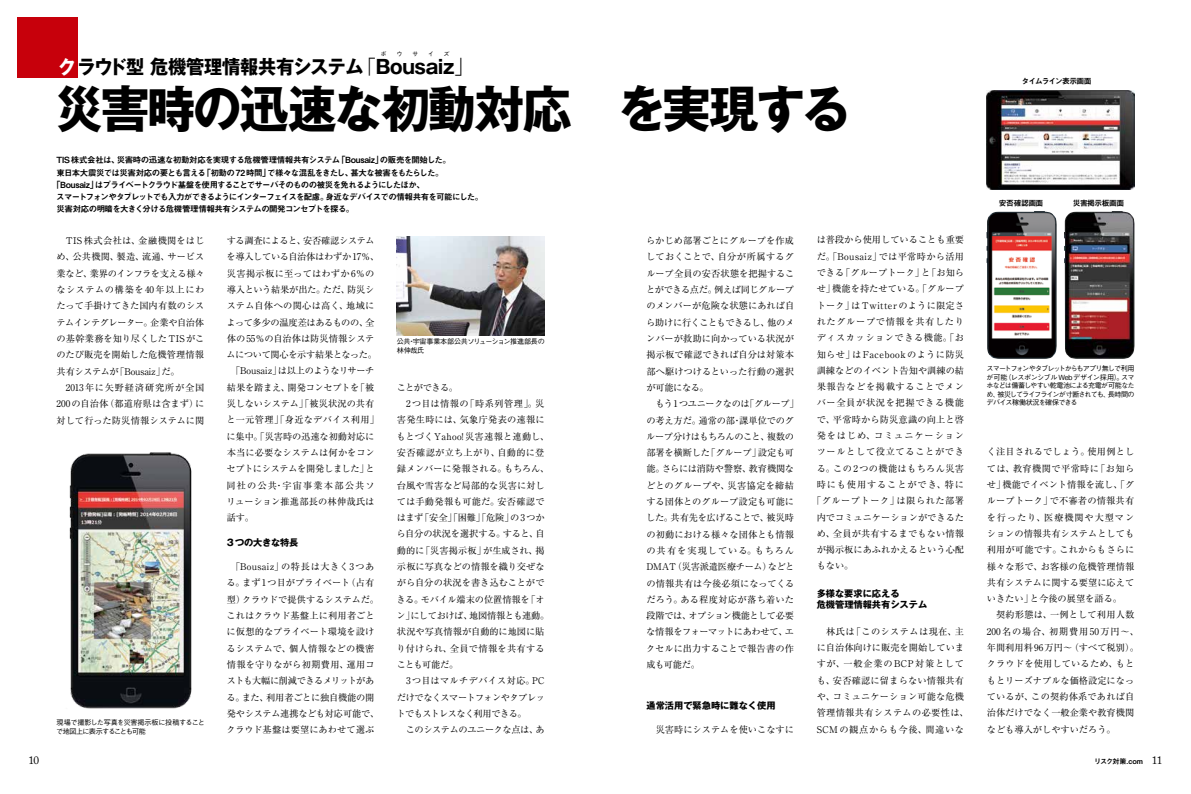
<style>
.page{position:relative;width:1191px;height:794px;background:#fff}
.page>*{position:absolute;margin:0;border:0;box-sizing:border-box;transform-origin:0 0}
.t1{font:700 50.3px "Gothic MB101 Pr 6 N";letter-spacing:-.04em;color:#000}
.t2{font:700 19.1px "Gothic MB101 Pr 6 N";letter-spacing:-.015em;color:#000;scale:.95 1}
.t3{font:11.3px "Adobe Caslon";color:#000}
.t4{font:9.2px/16.3px "Ryumin Pr 6 N";letter-spacing:.005em;color:#000}
.t5{font:9.2px/16.3px "Ryumin Pr 6 N";letter-spacing:-.015em;color:#000}
.t6{font:9.2px/16.3px "Ryumin Pr 6 N";letter-spacing:.035em;color:#000}
.t7{font:9.2px "Ryumin Pr 6 N";letter-spacing:.07em;color:#000}
.t8{font:700 9.2px/10.7px "Gothic MB101 Pr 6 N";color:#000}
.t9{font:9.2px "Ryumin Pr 6 N";letter-spacing:.055em;color:#000}
.t10{font:9.2px "Ryumin Pr 6 N";letter-spacing:.095em;color:#000}
.t11{font:9.2px "Ryumin Pr 6 N";letter-spacing:.05em;color:#000}
.t12{font:8.5px "Midashi Go Pr 6 N MB31";letter-spacing:-.08em;color:#000}
.t13{font:8.5px "Midashi Go Pr 6 N MB31";letter-spacing:-.105em;color:#000}
.t14{font:8.5px "Midashi Go Pr 6 N MB31";letter-spacing:-.055em;color:#000}
.t15{font:7.8px "Midashi Go Pr 6 N MB31";letter-spacing:-.07em;color:#000}
.t16{font:7.8px "Midashi Go Pr 6 N MB31";letter-spacing:-.135em;color:#000}
.t17{font:500 7.1px/8.5px "Gothic BBB Pr 6 N";letter-spacing:-.08em;color:#000}
.t18{font:500 7.1px/8.5px "Gothic BBB Pr 6 N";letter-spacing:-.04em;color:#000}
.t19{font:7.1px "Midashi Go Pr 6 N MB31";letter-spacing:-.045em;color:#000}
.t20{font:700 5.7px "Gothic MB101 Pr 6 N";color:#000}
.s1{color:#fff}
.s2{font-weight:300}
.s3{font-family:"Adobe Caslon";font-size:11.3px}
</style>
<div class="page">
<img style="left:397px;top:236px;width:147px;height:99px">
<img style="left:69px;top:452px;width:123px;height:257px">
<div style="left:17px;top:17px;width:60px;height:60px;background:#c7000b"></div>
<img style="left:986px;top:211px;width:70px;height:148px">
<img style="left:1064px;top:211px;width:70px;height:148px">
<img style="left:986px;top:90px;width:148px;height:99px">
<p class="t20" style="left:381px;top:49px;width:7px">ボ</p>
<p class="t20" style="left:397px;top:49px;width:7px">ウ</p>
<p class="t20" style="left:412px;top:49px;width:7px">サ</p>
<p class="t20" style="left:428px;top:49px;width:7px">イ</p>
<p class="t20" style="left:444px;top:49px;width:7px">ズ</p>
<h2 class="t2" style="left:58px;top:50px;width:438px"><span class="s1">ク</span>ラウド型 危機管理情報共有システム<span class="s2">「</span>Bousaiz<span class="s2">」</span></h2>
<h1 class="t1" style="left:55px;top:67px;width:797px">災害時の迅速な初動対応 を実現する</h1>
<p class="t14" style="left:57px;top:153px;width:396px">TIS 株式会社は、災害時の迅速な初動対応を実現する危機管理情報共有システム「Bousaiz」の販売を開始した。</p>
<p class="t12" style="left:56px;top:165px;width:388px">東日本大震災では災害対応の要とも言える「初動の 72 時間」で様々な混乱をきたし、甚大な被害をもたらした。</p>
<p class="t12" style="left:52px;top:177px;width:374px">「Bousaiz」はプライベートクラウド基盤を使用することでサーバそのものの被災を免れるようにしたほか、</p>
<p class="t13" style="left:56px;top:190px;width:428px">スマートフォンやタブレットでも入力ができるようにインターフェイスを配慮。身近なデバイスでの情報共有を可能にした。</p>
<p class="t12" style="left:56px;top:202px;width:299px">災害対応の明暗を大きく分ける危機管理情報共有システムの開発コンセプトを探る。</p>
<p class="t4" style="left:56px;top:232px;width:150px">　TIS株式会社は、金融機関をはじめ、公共機関、製造、流通、サービス業など、業界のインフラを支える様々なシステムの構築を40年以上にわたって手掛けてきた国内有数のシステムインテグレーター。企業や自治体の基幹業務を知り尽くしたTISがこのたび販売を開始した危機管理情報共有システムが「Bousaiz」だ。　2013年に矢野経済研究所が全国<br>200の自治体（都道府県は含まず）に対して行った防災情報システムに関</p>
<p class="t5" style="left:226px;top:232px;width:154px">する調査によると、安否確認システムを導入している自治体はわずか 17％、災害掲示板に至ってはわずか6％の導入という結果が出た。ただ、防災システム自体への関心は高く、地域によって多少の温度差はあるものの、全体の55％の自治体は防災情報システムについて関心を示す結果となった。　「Bousaiz」は以上のようなリサーチ結果を踏まえ、開発コンセプトを「被災しないシステム」「被災状況の共有と一元管理」「身近なデバイス利用」に集中。「災害時の迅速な初動対応に本当に必要なシステムは何かをコンセプトにシステムを開発しました」と同社の公共・宇宙事業本部公共ソリューション推進部長の林伸哉氏は話す。</p>
<p class="t8" style="left:227px;top:536px;width:73px">3つの大きな特長</p>
<p class="t4" style="left:226px;top:558px;width:154px">　「Bousaiz」の特長は大きく3つある。まず1つ目がプライベート（占有型）クラウドで提供するシステムだ。これはクラウド基盤上に利用者ごとに仮想的なプライベート環境を設けるシステムで、個人情報などの機密情報を守りながら初期費用、運用コストも大幅に削減できるメリットがある。また、利用者ごとに独自機能の開発やシステム連携なども対応可能で、クラウド基盤は要望にあわせて選ぶ</p>
<p class="t17" style="left:56px;top:717px;width:150px">現場で撮影した写真を災害掲示板に投稿することで地図上に表示することも可能</p>
<p class="t18" style="left:397px;top:337px;width:149px">公共・宇宙事業本部公共ソリューション推進部長の林伸哉氏</p>
<p class="t4" style="left:396px;top:379px;width:154px">ことができる。<br>　2つ目は情報の「時系列管理」。災害発生時には、気象庁発表の速報にもとづくYahoo!災害速報と連動し、安否確認が立ち上がり、自動的に登録メンバーに発報される。もちろん、台風や雪害など局部的な災害に対しては手動発報も可能だ。安否確認ではまず「安全」「困難」「危険」の3 つから自分の状況を選択する。すると、自動的に「災害掲示板」が生成され、掲示板に写真などの情報を織り交ぜながら自分の状況を書き込むことができる。モバイル端末の位置情報を「オン」にしておけば、地図情報とも連動。状況や写真情報が自動的に地図に貼り付けられ、全員で情報を共有することも可能だ。<br>　3つ目はマルチデバイス対応。PCだけでなくスマートフォンやタブレットでもストレスなく利用できる。<br>　このシステムのユニークな点は、あ</p>
<p class="t4" style="left:646px;top:232px;width:154px">らかじめ部署ごとにグループを作成しておくことで、自分が所属するグループ全員の安否状態を把握することができる点だ。例えば同じグループのメンバーが危険な状態にあれば自ら助けに行くこともできるし、他のメンバーが救助に向かっている状況が掲示板で確認できれば自分は対策本部へ駆けつけるといった行動の選択が可能になる。<br>　もう1つユニークなのは「グループ」の考え方だ。通常の部・課単位でのグループ分けはもちろんのこと、複数の部署を横断した「グループ」設定も可能。さらには消防や警察、教育機関などとのグループや、災害協定を締結する団体とのグループ設定も可能にした。共有先を広げることで、被災時の初動における様々な団体とも情報の共有を実現している。もちろん<br>DMAT（災害派遣医療チーム）などとの情報共有は今後必須になってくるだろう。ある程度対応が落ち着いた段階では、オプション機能として必要な情報をフォーマットにあわせて、エクセルに出力することで報告書の作成も可能だ。</p>
<p class="t8" style="left:646px;top:699px;width:130px">通常活用で緊急時に難なく使用</p>
<p class="t4" style="left:646px;top:721px;width:149px">　災害時にシステムを使いこなすに</p>
<p class="t4" style="left:816px;top:231px;width:149px">は普段から使用していることも重要</p>
<p class="t6" style="left:816px;top:248px;width:149px">だ。「Bousaiz」では平常時から活用</p>
<p class="t4" style="left:816px;top:264px;width:149px">できる「グループトーク」と「お知ら</p>
<p class="t4" style="left:816px;top:280px;width:149px">せ」機能を持たせている。「グループ</p>
<p class="t6" style="left:816px;top:296px;width:149px">トーク」はTwitterのように限定さ</p>
<p class="t7" style="left:816px;top:314px;width:149px">れたグループで情報を共有したり</p>
<p class="t9" style="left:816px;top:330px;width:149px">ディスカッションできる機能。「お</p>
<p class="t11" style="left:816px;top:347px;width:149px">知らせ」はFacebookのように防災</p>
<p class="t4" style="left:816px;top:362px;width:149px">訓練などのイベント告知や訓練の結</p>
<p class="t7" style="left:816px;top:379px;width:149px">果報告などを掲載することでメン</p>
<p class="t7" style="left:816px;top:396px;width:149px">バー全員が状況を把握できる機能</p>
<p class="t4" style="left:816px;top:411px;width:149px">で、平常時から防災意識の向上と啓</p>
<p class="t10" style="left:816px;top:428px;width:149px">発をはじめ、コミュニケーション</p>
<p class="t7" style="left:816px;top:445px;width:149px">ツールとして役立てることができ</p>
<p class="t6" style="left:816px;top:459px;width:149px">る。この2つの機能はもちろん災害</p>
<p class="t10" style="left:816px;top:477px;width:149px">時にも使用することができ、特に</p>
<p class="t9" style="left:812px;top:493px;width:153px">「グループトーク」は限られた部署</p>
<p class="t4" style="left:816px;top:508px;width:149px">内でコミュニケーションができるた</p>
<p class="t4" style="left:816px;top:525px;width:149px">め、全員が共有するまでもない情報</p>
<p class="t4" style="left:816px;top:541px;width:149px">が掲示板にあふれかえるという心配</p>
<p class="t4" style="left:816px;top:557px;width:38px">もない。</p>
<p class="t8" style="left:816px;top:587px;width:112px">多様な要求に応える<br>危機管理情報共有システム</p>
<p class="t6" style="left:816px;top:622px;width:154px">　林氏は「このシステムは現在、主に自治体向けに販売を開始していますが、一般企業のBCP対策としても、安否確認に留まらない情報共有や、コミュニケーション可能な危機管理情報共有システムの必要性は、<br>SCMの観点からも今後、間違いな</p>
<p class="t16" style="left:1021px;top:75px;width:72px">タイムライン表示画面</p>
<p class="t15" style="left:999px;top:197px;width:46px">安否確認画面</p>
<p class="t15" style="left:1072px;top:197px;width:53px">災害掲示板画面</p>
<p class="t17" style="left:986px;top:364px;width:150px;text-align:justify">スマートフォンやタブレットからもアプリ無しで利用が可能（レスポンシブル Webデザイン採用）。スマホなどは備蓄しやすい乾電池による充電が可能なため、被災してライフラインが寸断されても、長時間のデバイス稼働状況を確保できる</p>
<p class="t4" style="left:986px;top:443px;width:154px">く注目されるでしょう。使用例としては、教育機関で平常時に「お知らせ」機能でイベント情報を流し、「グループトーク」で不審者の情報共有を行ったり、医療機関や大型マンションの情報共有システムとしても利用が可能です。これからもさらに様々な形で、お客様の危機管理情報共有システムに関する要望に応えていきたい」と今後の展望を語る。<br>　契約形態は、一例として利用人数<br>200名の場合、初期費用50万円～、年間利用料96万円～（すべて税別）。クラウドを使用しているため、もともとリーズナブルな価格設定になっているが、この契約体系であれば自治体だけでなく一般企業や教育機関なども導入がしやすいだろう。</p>
<p class="t3" style="left:28px;top:753px;width:12px">10</p>
<p class="t19" style="left:1094px;top:755px;width:70px">リスク対策.com <span class="s3">11</span></p>
</div>
